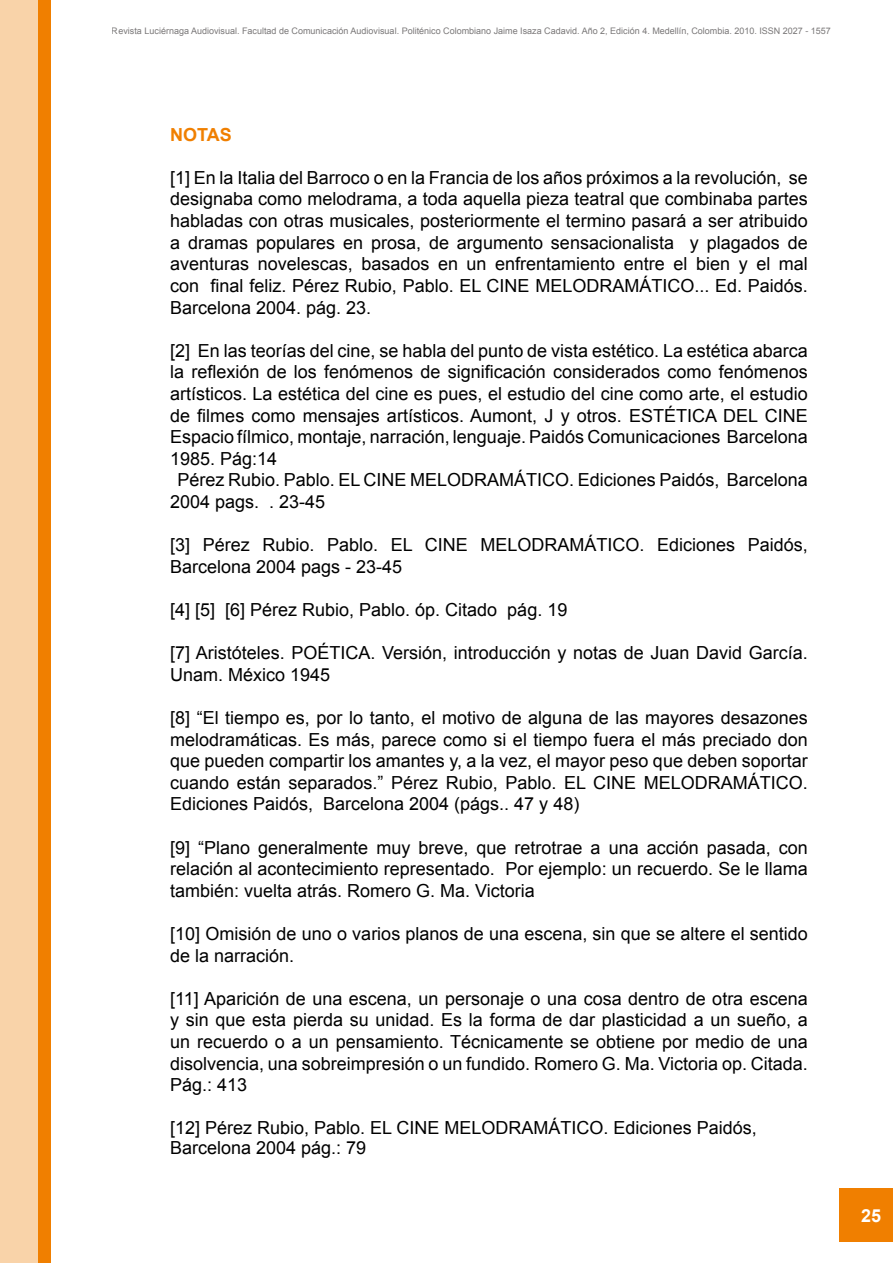
<style>
.page{position:relative;width:893px;height:1263px;background:#fff}
.page>*{position:absolute;margin:0;border:0;box-sizing:border-box;transform-origin:0 0}
.t1{font:18px/21.6px "Arial";color:#000;text-align:justify}
.t2{font:700 18px "Arial";color:#f07f00}
.t3{font:700 18px "Arial";color:#fff}
.t4{font:9px "Arial";color:#231f20}
</style>
<div class="page">
<div style="left:0;top:0;width:43px;height:1263px;background:#f9d3a9"></div>
<div style="left:39px;top:0;width:12px;height:1263px;background:#f07f00"></div>
<div style="left:840px;top:1188px;width:53px;height:54px;background:#f07f00"></div>
<p class="t4" style="left:112px;top:25px;width:720px">Revista Luciérnaga Audiovisual. Facultad de Comunicación Audiovisual. Politénico Colombiano Jaime Isaza Cadavid. Año 2, Edición 4. Medellín, Colombia. 2010. ISSN 2027 - 1557</p>
<p class="t2" style="left:170px;top:122px;width:63px">NOTAS</p>
<p class="t1" style="left:170px;top:167px;width:639px">[1] En la Italia del Barroco o en la Francia de los años próximos a la revolución, se designaba como melodrama, a toda aquella pieza teatral que combinaba partes habladas con otras musicales, posteriormente el termino pasará a ser atribuido a dramas populares en prosa, de argumento sensacionalista y plagados de aventuras novelescas, basados en un enfrentamiento entre el bien y el mal con final feliz. Pérez Rubio, Pablo. EL CINE MELODRAMÁTICO... Ed. Paidós.<br>Barcelona 2004. pág. 23.</p>
<p class="t1" style="left:170px;top:340px;width:639px">[2] En las teorías del cine, se habla del punto de vista estético. La estética abarca la reflexión de los fenómenos de significación considerados como fenómenos artísticos. La estética del cine es pues, el estudio del cine como arte, el estudio de filmes como mensajes artísticos. Aumont, J y otros. ESTÉTICA DEL CINE Espacio fílmico, montaje, narración, lenguaje. Paidós Comunicaciones Barcelona 1985. Pág:14</p>
<p class="t1" style="left:170px;top:469px;width:639px;text-indent:7px">Pérez Rubio. Pablo. EL CINE MELODRAMÁTICO. Ediciones Paidós, Barcelona<br>2004 pags. . 23-45</p>
<p class="t1" style="left:170px;top:534px;width:639px">[3] Pérez Rubio. Pablo. EL CINE MELODRAMÁTICO. Ediciones Paidós,<br>Barcelona 2004 pags - 23-45</p>
<p class="t1" style="left:170px;top:599px;width:399px">[4] [5] [6] Pérez Rubio, Pablo. óp. Citado pág. 19</p>
<p class="t1" style="left:170px;top:642px;width:639px">[7] Aristóteles. POÉTICA. Versión, introducción y notas de Juan David García.<br>Unam. México 1945</p>
<p class="t1" style="left:170px;top:707px;width:639px">[8] “El tiempo es, por lo tanto, el motivo de alguna de las mayores desazones melodramáticas. Es más, parece como si el tiempo fuera el más preciado don que pueden compartir los amantes y, a la vez, el mayor peso que deben soportar cuando están separados.” Pérez Rubio, Pablo. EL CINE MELODRAMÁTICO.<br>Ediciones Paidós, Barcelona 2004 (págs.. 47 y 48)</p>
<p class="t1" style="left:170px;top:837px;width:639px">[9] “Plano generalmente muy breve, que retrotrae a una acción pasada, con relación al acontecimiento representado. Por ejemplo: un recuerdo. Se le llama también: vuelta atrás. Romero G. Ma. Victoria</p>
<p class="t1" style="left:170px;top:923px;width:639px">[10] Omisión de uno o varios planos de una escena, sin que se altere el sentido de la narración.</p>
<p class="t1" style="left:170px;top:988px;width:639px">[11] Aparición de una escena, un personaje o una cosa dentro de otra escena y sin que esta pierda su unidad. Es la forma de dar plasticidad a un sueño, a un recuerdo o a un pensamiento. Técnicamente se obtiene por medio de una disolvencia, una sobreimpresión o un fundido. Romero G. Ma. Victoria op. Citada.<br>Pág.: 413</p>
<p class="t1" style="left:170px;top:1117px;width:588px">[12] Pérez Rubio, Pablo. EL CINE MELODRAMÁTICO. Ediciones Paidós,</p>
<p class="t1" style="left:170px;top:1137px;width:198px">Barcelona 2004 pág.: 79</p>
<p class="t3" style="left:861px;top:1203px;width:22px">25</p>
</div>
